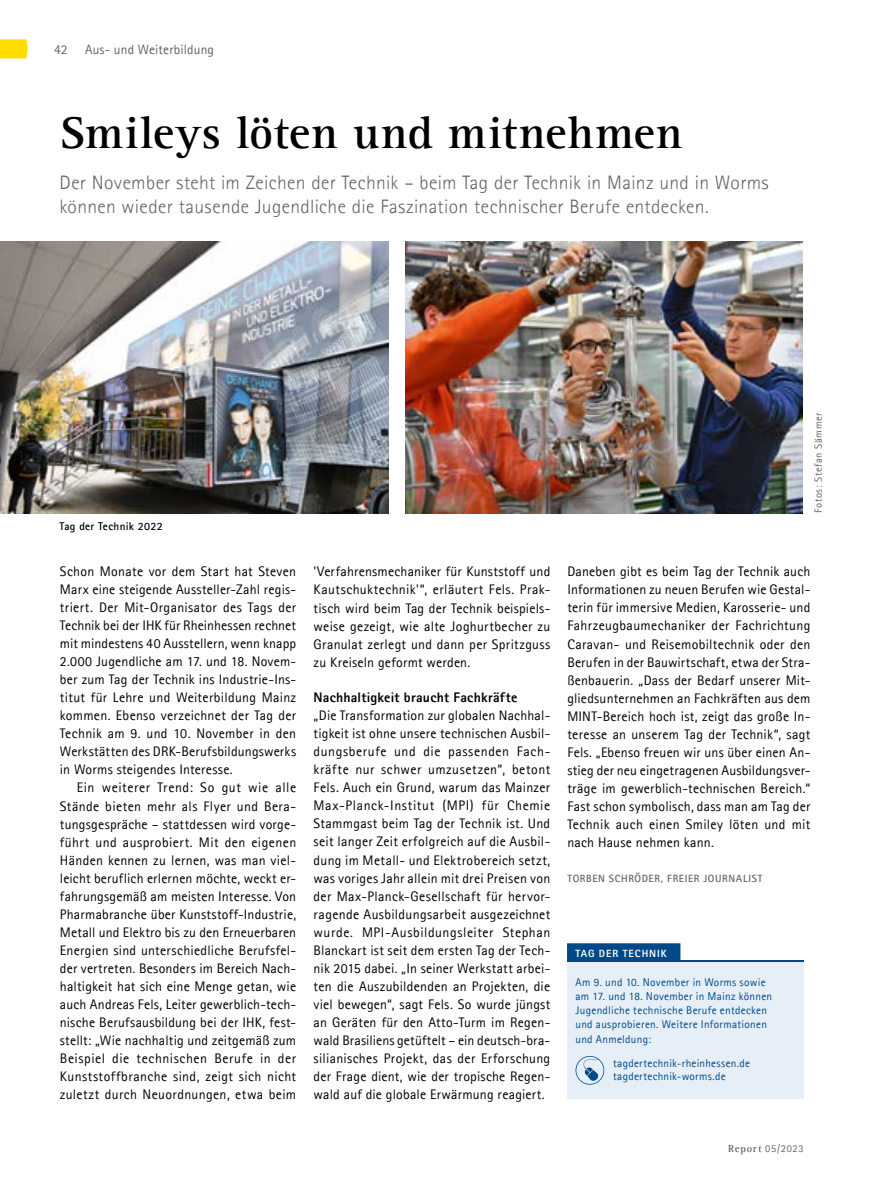
<style>
.page{position:relative;width:893px;height:1191px;background:#fff}
.page>*{position:absolute;margin:0;border:0;box-sizing:border-box;transform-origin:0 0}
.t1{font:700 46.5px "Agfa Rotis Serif";letter-spacing:.015em;color:#000}
.t2{font:300 19.5px/23.4px "Agfa Rotis Sans Serif";letter-spacing:.015em;color:#636362}
.t3{font:13.8px/18px "Agfa Rotis Sans Serif";letter-spacing:.015em;color:#000;text-align:justify}
.t4{font:800 13.8px "Agfa Rotis Sans Serif";letter-spacing:.015em;color:#000}
.t5{font:13.5px "Agfa Rotis Sans Serif";letter-spacing:.01em;color:#636362}
.t6{font:11.25px/14.2px "Agfa Rotis Sans Serif";letter-spacing:.025em;color:#004988}
.t7{font:700 11.25px "Agfa Rotis Sans Serif";letter-spacing:.025em;color:#000}
.t8{font:10.5px "Agfa Rotis Sans Serif";letter-spacing:.055em;color:#636362}
.t9{font:700 10.5px "Agfa Rotis Sans Serif";letter-spacing:.06em;color:#636362}
.t10{font:800 10.5px "Agfa Rotis Sans Serif";letter-spacing:.085em;color:#fff}
.s1{font-family:"Agfa Rotis Serif";font-weight:700}
</style>
<div class="page">
<svg style="left:0;top:39px;width:28px;height:19px"></svg>
<img style="left:0;top:241px;width:389px;height:272px">
<img style="left:405px;top:241px;width:398px;height:272px">
<div style="left:567px;top:962px;width:237px;height:136px;background:#e6eff7"></div>
<svg style="left:576px;top:1056px;width:28px;height:28px"></svg>
<div style="left:567px;top:943px;width:113px;height:17px;background:#004988"></div>
<hr style="left:567px;top:960px;width:237px;height:2px;background:#004988">
<p class="t5" style="left:54px;top:42px;width:15px">42</p>
<p class="t5" style="left:85px;top:42px;width:131px">Aus- und Weiterbildung</p>
<h1 class="t1" style="left:60px;top:105px;width:624px">Smileys löten und mitnehmen</h1>
<h2 class="t2" style="left:60px;top:171px;width:711px">Der November steht im Zeichen der Technik – beim Tag der Technik in Mainz und in Worms können wieder tausende Jugendliche die Faszination technischer Berufe entdecken.</h2>
<p class="t7" style="left:60px;top:519px;width:105px">Tag der Technik 2022</p>
<p class="t8" style="left:812px;top:513px;width:102px;rotate:-90deg">Fotos: Stefan Sämmer</p>
<p class="t3" style="left:60px;top:562px;width:238px">Schon Monate vor dem Start hat Steven Marx eine steigende Aussteller-Zahl regis&shy;triert. Der Mit-Organisator des Tags der Technik bei der IHK für Rheinhessen rechnet mit mindestens 40 Ausstellern, wenn knapp 2.000 Jugendliche am 17. und 18. Novem&shy;ber zum Tag der Technik ins Industrie-Ins&shy;titut für Lehre und Weiterbildung Mainz kommen. Ebenso verzeichnet der Tag der Technik am 9. und 10. November in den Werkstätten des DRK-Berufsbildungswerks in Worms steigendes Interesse.</p>
<p class="t3" style="left:60px;top:778px;width:238px;text-indent:17px">Ein weiterer Trend: So gut wie alle Stände bieten mehr als Flyer und Bera&shy;tungsgespräche – stattdessen wird vorge&shy;führt und ausprobiert. Mit den eigenen Händen kennen zu lernen, was man viel&shy;leicht beruflich erlernen möchte, weckt er&shy;fahrungsgemäß am meisten Interesse. Von Pharmabranche über Kunststoff-Industrie, Metall und Elektro bis zu den Erneuerbaren Energien sind unterschiedliche Berufsfel&shy;der vertreten. Besonders im Bereich Nach&shy;haltigkeit hat sich eine Menge getan, wie auch Andreas Fels, Leiter gewerblich-tech&shy;nische Berufsausbildung bei der IHK, fest&shy;stellt: „Wie nachhaltig und zeitgemäß zum Beispiel die technischen Berufe in der Kunststoffbranche sind, zeigt sich nicht zuletzt durch Neuordnungen, etwa beim</p>
<p class="t3" style="left:314px;top:563px;width:238px">'Verfahrensmechaniker für Kunststoff und Kautschuktechnik'“, erläutert Fels. Prak&shy;tisch wird beim Tag der Technik beispiels&shy;weise gezeigt, wie alte Joghurtbecher zu Granulat zerlegt und dann per Spritzguss zu Kreiseln geformt werden.</p>
<p class="t4" style="left:314px;top:689px;width:205px">Nachhaltigkeit braucht Fachkräfte</p>
<p class="t3" style="left:314px;top:706px;width:238px">„Die Transformation zur globalen Nachhal&shy;tigkeit ist ohne unsere technischen Ausbil&shy;dungsberufe und die passenden Fach&shy;kräfte nur schwer umzusetzen“, betont Fels. Auch ein Grund, warum das Mainzer Max-Planck-Institut (MPI) für Chemie Stammgast beim Tag der Technik ist. Und seit langer Zeit erfolgreich auf die Ausbil&shy;dung im Metall- und Elektrobereich setzt, was voriges Jahr allein mit drei Preisen von der Max-Planck-Gesellschaft für hervor&shy;ragende Ausbildungsarbeit ausgezeichnet wurde. MPI-Ausbildungsleiter Stephan Blanckart ist seit dem ersten Tag der Tech&shy;nik 2015 dabei. „In seiner Werkstatt arbei&shy;ten die Auszubildenden an Projekten, die viel bewegen“, sagt Fels. So wurde jüngst an Geräten für den Atto-Turm im Regen&shy;wald Brasiliens getüftelt – ein deutsch-bra&shy;silianisches Projekt, das der Erforschung der Frage dient, wie der tropische Regen&shy;wald auf die globale Erwärmung reagiert.</p>
<p class="t3" style="left:567px;top:562px;width:245px">Daneben gibt es beim Tag der Technik auch Informationen zu neuen Berufen wie Gestal&shy;terin für immersive Medien, Karosserie- und Fahrzeugbaumechaniker der Fachrichtung Caravan- und Reisemobiltechnik oder den Berufen in der Bauwirtschaft, etwa der Stra&shy;ßenbauerin. „Dass der Bedarf unserer Mit&shy;gliedsunternehmen an Fachkräften aus dem MINT-Bereich hoch ist, zeigt das große In&shy;teresse an unserem Tag der Technik“, sagt Fels. „Ebenso freuen wir uns über einen An&shy;stieg der neu eingetragenen Ausbildungsver&shy;träge im gewerblich-technischen Bereich.“ Fast schon symbolisch, dass man am Tag der Technik auch einen Smiley löten und mit nach Hause nehmen kann.</p>
<p class="t9" style="left:567px;top:872px;width:196px">TORBEN SCHRÖDER, FREIER JOURNALIST</p>
<p class="t10" style="left:576px;top:946px;width:93px">TAG DER TECHNIK</p>
<p class="t6" style="left:576px;top:974px;width:198px">Am 9. und 10. November in Worms sowie am 17. und 18. November in Mainz können Jugendliche technische Berufe entdecken und ausprobieren. Weitere Informationen und Anmeldung:</p>
<p class="t6" style="left:613px;top:1057px;width:139px;line-height:12.8px">tagdertechnik-rheinhessen.de tagdertechnik-worms.de</p>
<p class="t8" style="left:728px;top:1142px;width:77px"><span class="s1">Report</span> 05/2023</p>
</div>
